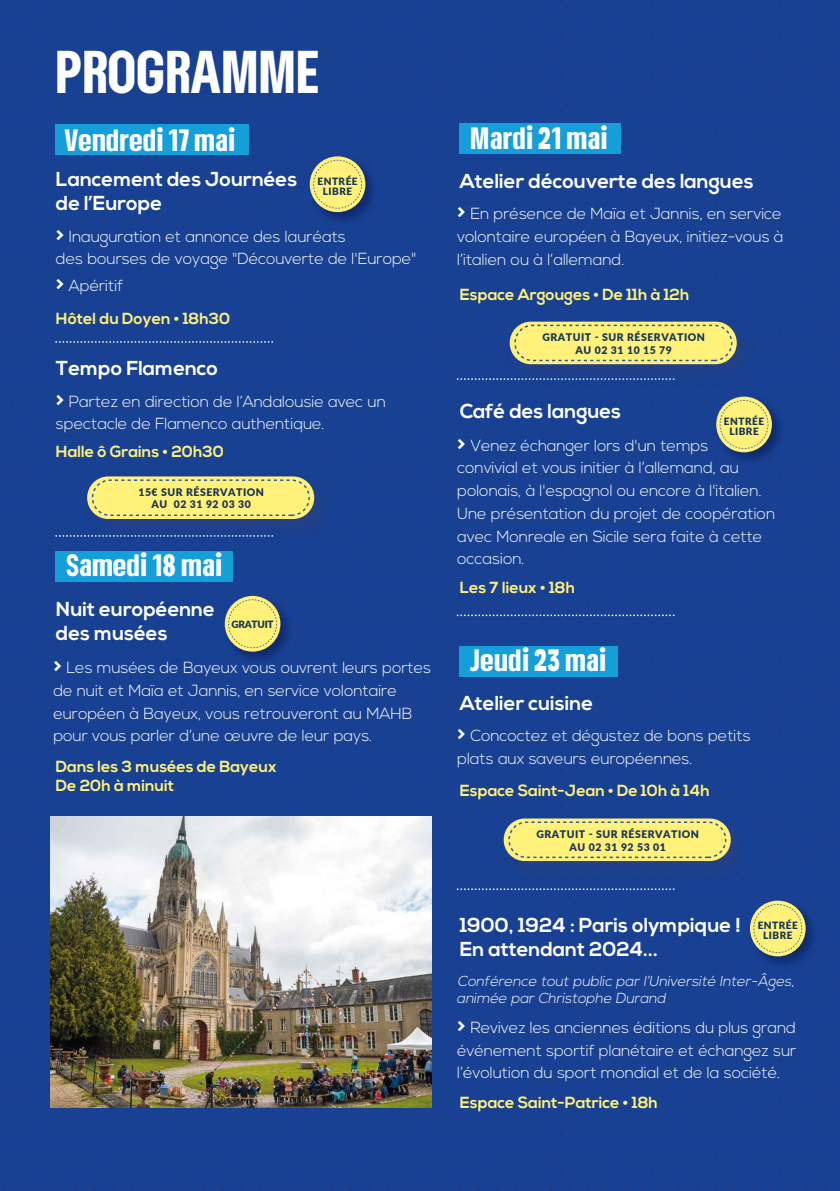
<style>
.page{position:relative;width:840px;height:1191px;background:#fff}
.page>*{position:absolute;margin:0;border:0;box-sizing:border-box;transform-origin:0 0}
.t1{font:900 condensed 46.8px "Somar Sans";color:#fff}
.t2{font:900 condensed 24px "Somar Sans";color:#fff}
.t3{font:700 20.2px/24.2px "Nexa";color:#fff}
.t4{font:300 16px/22.8px "Nexa";letter-spacing:-.005em;color:#fff}
.t5{font:700 16px/33px "Nexa";color:#fff17a}
.t6{font:italic 300 14.4px/16.4px "Nexa";color:#fff}
.t7{font:900 10.4px/12.6px "Lato";letter-spacing:.05em;color:#163455;text-align:center}
.t8{font:900 10px/10px "Lato";letter-spacing:.05em;color:#163455;text-align:center}
.t9{font:900 10px "Lato";letter-spacing:-.025em;color:#163455}
.s1{font-weight:700;font-size:22px}
.s2{font-size:22px;color:#fff}
.s3{font-weight:300;color:#fff}
</style>
<div class="page">
<div style="left:0;top:0;width:839px;height:1191px;background:#184093"></div>
<svg style="left:56px;top:341px;width:217px;height:8px"></svg>
<svg style="left:457px;top:378px;width:44px;height:8px"></svg>
<svg style="left:450px;top:614px;width:224px;height:10px"></svg>
<img style="left:305px;top:156px;width:74px;height:66px">
<svg style="left:309px;top:156px;width:56px;height:56px"></svg>
<svg style="left:312px;top:160px;width:50px;height:49px;background:#e3db7c"></svg>
<img style="left:715px;top:397px;width:66px;height:64px">
<svg style="left:715px;top:396px;width:56px;height:56px"></svg>
<svg style="left:715px;top:400px;width:53px;height:49px;background:#d9d47d"></svg>
<img style="left:751px;top:896px;width:66px;height:75px">
<svg style="left:749px;top:900px;width:56px;height:56px"></svg>
<svg style="left:750px;top:904px;width:51px;height:49px;background:#dfd87c"></svg>
<img style="left:231px;top:595px;width:65px;height:66px">
<div style="left:225px;top:596px;width:55px;height:55px;background:#fff17a;border-radius:50%"></div>
<svg style="left:222px;top:599px;width:55px;height:49px"></svg>
<svg style="left:56px;top:530px;width:23px;height:7px"></svg>
<img style="left:501px;top:321px;width:260px;height:65px">
<div style="left:509px;top:322px;width:227px;height:42px;background:#fff17a;border-radius:21px"></div>
<div style="left:514px;top:325px;width:218px;height:36px;border:1px dashed #2b59a5;border-radius:18px"></div>
<img style="left:80px;top:475px;width:254px;height:62px">
<div style="left:87px;top:476px;width:227px;height:43px;background:#fff17a;border-radius:21px"></div>
<div style="left:92px;top:479px;width:218px;height:37px;border:1px dashed #2b59a5;border-radius:18px"></div>
<svg style="left:457px;top:888px;width:217px;height:10px"></svg>
<img style="left:496px;top:820px;width:257px;height:60px">
<div style="left:503px;top:818px;width:227px;height:43px;background:#fff17a;border-radius:21px"></div>
<div style="left:508px;top:821px;width:218px;height:37px;border:1px dashed #2b59a5;border-radius:18px"></div>
<div style="left:55px;top:124px;width:193px;height:31px;background:#149fdb"></div>
<div style="left:55px;top:551px;width:178px;height:31px;background:#149fdb"></div>
<div style="left:459px;top:124px;width:161px;height:30px;background:#149fdb"></div>
<div style="left:459px;top:646px;width:158px;height:30px;background:#149fdb"></div>
<img style="left:51px;top:816px;width:380px;height:291px">
<h1 class="t1" style="left:55px;top:49px;width:265px">PROGRAMME</h1>
<h2 class="t2" style="left:64px;top:129px;width:173px">Vendredi 17 mai</h2>
<p class="t3" style="left:56px;top:168px;width:243px">Lancement des Journées de l’Europe</p>
<p class="t4" style="left:56px;top:225px;width:362px"><span class="s1">&gt;</span> Inauguration et annonce des lauréats<br>des bourses de voyage "Découverte de l'Europe"</p>
<p class="t5" style="left:56px;top:269px;width:176px"><span class="s2">&gt;</span> <span class="s3">Apéritif<br></span>Hôtel du Doyen • 18h30</p>
<p class="t8" style="left:317px;top:176px;width:42px">ENTRÉE<br>LIBRE</p>
<p class="t3" style="left:56px;top:357px;width:163px">Tempo Flamenco</p>
<p class="t4" style="left:56px;top:390px;width:331px"><span class="s1">&gt;</span> Partez en direction de l’Andalousie avec un spectacle de Flamenco authentique.</p>
<p class="t5" style="left:56px;top:435px;width:169px">Halle ô Grains • 20h30</p>
<p class="t7" style="left:138px;top:485px;width:127px">15€ SUR RÉSERVATION<br>AU 02 31 92 03 30</p>
<h2 class="t2" style="left:66px;top:554px;width:158px">Samedi 18 mai</h2>
<p class="t3" style="left:56px;top:597px;width:160px">Nuit européenne des musées</p>
<p class="t9" style="left:231px;top:616px;width:44px">GRATUIT</p>
<p class="t4" style="left:53px;top:657px;width:379px"><span class="s1">&gt;</span> Les musées de Bayeux vous ouvrent leurs portes de nuit et Maïa et Jannis, en service volontaire européen à Bayeux, vous retrouveront au MAHB pour vous parler d’une œuvre de leur pays.</p>
<p class="t5" style="left:56px;top:757px;width:222px;line-height:19.2px">Dans les 3 musées de Bayeux<br>De 20h à minuit</p>
<h2 class="t2" style="left:470px;top:126px;width:139px">Mardi 21 mai</h2>
<p class="t3" style="left:459px;top:169px;width:295px">Atelier découverte des langues</p>
<p class="t4" style="left:457px;top:203px;width:328px;text-align:justify"><span class="s1">&gt;</span> En présence de Maïa et Jannis, en service volontaire européen à Bayeux, initiez-vous à l’italien ou à l’allemand.</p>
<p class="t5" style="left:459px;top:279px;width:231px">Espace Argouges • De 11h à 12h</p>
<p class="t7" style="left:542px;top:330px;width:164px">GRATUIT - SUR RÉSERVATION<br>AU 02 31 10 15 79</p>
<p class="t3" style="left:459px;top:400px;width:163px">Café des langues</p>
<p class="t8" style="left:723px;top:416px;width:42px">ENTRÉE<br>LIBRE</p>
<p class="t4" style="left:457px;top:434px;width:319px"><span class="s1">&gt;</span> Venez échanger lors d'un temps<br>convivial et vous initier à l’allemand, au polonais, à l'espagnol ou encore à l'italien.<br>Une présentation du projet de coopération avec Monreale en Sicile sera faite à cette occasion.</p>
<p class="t5" style="left:459px;top:572px;width:117px">Les 7 lieux • 18h</p>
<h2 class="t2" style="left:470px;top:648px;width:138px">Jeudi 23 mai</h2>
<p class="t3" style="left:459px;top:691px;width:135px">Atelier cuisine</p>
<p class="t4" style="left:457px;top:725px;width:295px"><span class="s1">&gt;</span> Concoctez et dégustez de bons petits plats aux saveurs européennes.</p>
<p class="t5" style="left:459px;top:774px;width:251px">Espace Saint-Jean • De 10h à 14h</p>
<p class="t7" style="left:536px;top:827px;width:164px">GRATUIT - SUR RÉSERVATION<br>AU 02 31 92 53 01</p>
<p class="t3" style="left:459px;top:913px;width:283px">1900, 1924 : Paris olympique !<br>En attendant 2024...</p>
<p class="t8" style="left:757px;top:920px;width:42px">ENTRÉE<br>LIBRE</p>
<p class="t6" style="left:456px;top:974px;width:342px">Conférence tout public par l’Université Inter-Âges, animée par Christophe Durand</p>
<p class="t4" style="left:457px;top:1016px;width:340px;text-align:justify"><span class="s1">&gt;</span> Revivez les anciennes éditions du plus grand événement sportif planétaire et échangez sur l’évolution du sport mondial et de la société.</p>
<p class="t5" style="left:459px;top:1086px;width:199px">Espace Saint-Patrice • 18h</p>
</div>
